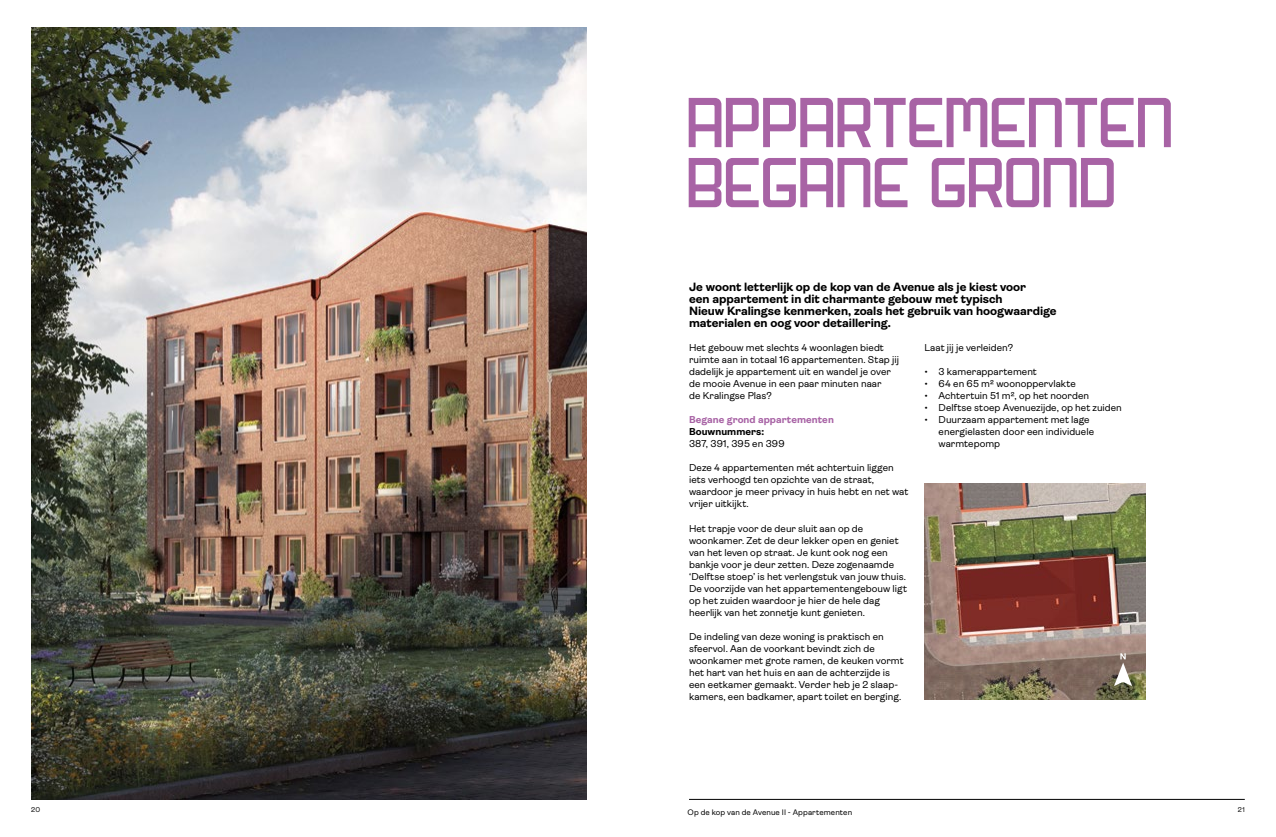
<style>
.page{position:relative;width:1276px;height:837px;background:#fff}
.page>*{position:absolute;margin:0;border:0;box-sizing:border-box;transform-origin:0 0}
.Kop_woningtype_NKR_stijl{font:75px "Nieuw Kralingen Display";letter-spacing:-.035em;color:#a863a5}
.Intro{font:700 12px/12px "Ambit";letter-spacing:-.005em;color:#000}
.Bodytekst_Ambit_regular{font:10px/12px "Ambit";color:#000}
.Tussenkop_bold{font:700 10px "Ambit";letter-spacing:.005em;color:#a863a5}
.Bodytekst_Ambit_regular-2{font:700 10px "Ambit";letter-spacing:.005em;color:#000}
.t1{font:8px "Ambit";letter-spacing:.01em;color:#000}
.t2{font:7px "Ambit";color:#000}
</style>
<div class="page">
<hr style="left:689px;top:798px;width:555px;height:1px;background:#000">
<img style="left:31px;top:28px;width:556px;height:771px">
<img style="left:924px;top:483px;width:221px;height:216px">
<svg style="left:1114px;top:653px;width:18px;height:32px"></svg>
<p class="Kop_woningtype_NKR_stijl" style="left:685px;top:84px;width:490px">APPARTEMENTEN</p>
<p class="Kop_woningtype_NKR_stijl" style="left:685px;top:144px;width:433px">BEGANE GROND</p>
<p class="Intro" style="left:689px;top:281px;width:369px">Je woont letterlijk op de kop van de Avenue als je kiest voor<br>een appartement in dit charmante gebouw met typisch<br>Nieuw Kralingse kenmerken, zoals het gebruik van hoogwaardige materialen en oog voor detaillering.</p>
<p class="Bodytekst_Ambit_regular" style="left:689px;top:342px;width:211px">Het gebouw met slechts 4 woonlagen biedt ruimte aan in totaal 16 appartementen. Stap jij dadelijk je appartement uit en wandel je over de mooie Avenue in een paar minuten naar<br>de Kralingse Plas?</p>
<p class="Tussenkop_bold" style="left:689px;top:414px;width:146px">Begane grond appartementen</p>
<p class="Bodytekst_Ambit_regular-2" style="left:689px;top:426px;width:77px">Bouwnummers:</p>
<p class="Bodytekst_Ambit_regular" style="left:689px;top:438px;width:97px">387, 391, 395 en 399</p>
<p class="Bodytekst_Ambit_regular" style="left:689px;top:462px;width:221px">Deze 4 appartementen mét achtertuin liggen iets verhoogd ten opzichte van de straat, waardoor je meer privacy in huis hebt en net wat vrijer uitkijkt.</p>
<p class="Bodytekst_Ambit_regular" style="left:689px;top:522px;width:219px">Het trapje voor de deur sluit aan op de woonkamer. Zet de deur lekker open en geniet van het leven op straat. Je kunt ook nog een bankje voor je deur zetten. Deze zogenaamde ‘Delftse stoep’ is het verlengstuk van jouw thuis.<br>De voorzijde van het appartementengebouw ligt op het zuiden waardoor je hier de hele dag heerlijk van het zonnetje kunt genieten.</p>
<p class="Bodytekst_Ambit_regular" style="left:689px;top:630px;width:216px">De indeling van deze woning is praktisch en sfeervol. Aan de voorkant bevindt zich de woonkamer met grote ramen, de keuken vormt het hart van het huis en aan de achterzijde is een eetkamer gemaakt. Verder heb je 2 slaap&shy;kamers, een badkamer, apart toilet en berging.</p>
<p class="Bodytekst_Ambit_regular" style="left:924px;top:342px;width:90px">Laat jij je verleiden?</p>
<p class="Bodytekst_Ambit_regular" style="left:924px;top:366px;width:114px">• 3 kamerappartement</p>
<p class="Bodytekst_Ambit_regular" style="left:924px;top:378px;width:153px">• 64 en 65 m² woonoppervlakte</p>
<p class="Bodytekst_Ambit_regular" style="left:924px;top:390px;width:166px">• Achtertuin 51 m², op het noorden</p>
<p class="Bodytekst_Ambit_regular" style="left:924px;top:402px;width:199px">• Delftse stoep Avenuezijde, op het zuiden</p>
<p class="Bodytekst_Ambit_regular" style="left:938px;top:414px;width:157px;text-indent:-14px">• Duurzaam appartement met lage energielasten door een individuele warmtepomp</p>
<p class="t2" style="left:31px;top:805px;width:11px">20</p>
<p class="t1" style="left:687px;top:807px;width:166px">Op de kop van de Avenue II - Appartementen</p>
<p class="t2" style="left:1238px;top:805px;width:8px">21</p>
</div>
